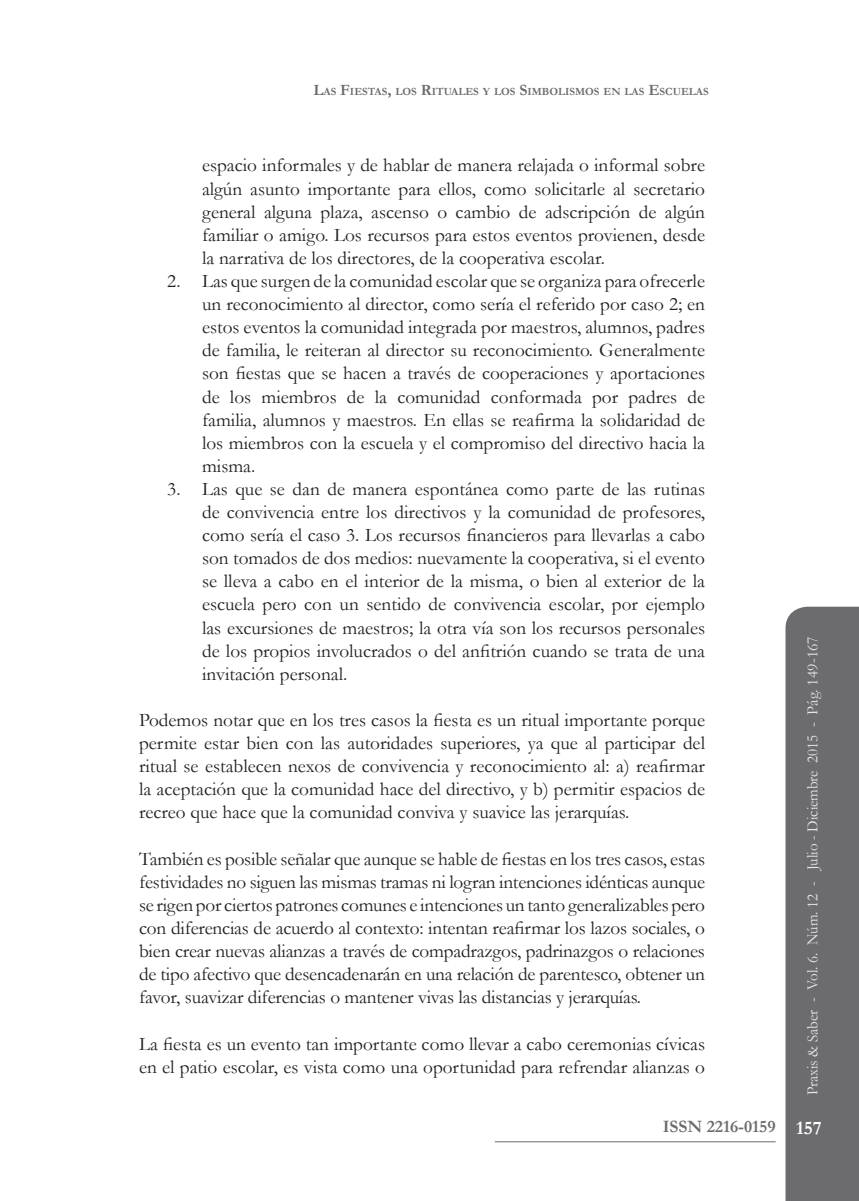
<style>
.page{position:relative;width:859px;height:1201px;background:#fff}
.page>*{position:absolute;margin:0;border:0;box-sizing:border-box;transform-origin:0 0}
.t1{font:19.25px/23.1px "Garamond";color:#231f20;text-align:justify}
.t2{font:700 17.5px "Garamond";color:#6c6d70}
.t3{font:15.75px "Garamond";color:#e6e7e9;scale:.95 1}
.t4{font:700 11.03px "Garamond";color:#6c6c6e}
.s1{font-size:15.75px}
.s2{font-size:19.25px;color:#fff}
</style>
<div class="page">
<div style="left:785px;top:606px;width:73px;height:594px;background:#6c6c6e"></div>
<hr style="left:494px;top:1141px;width:281px;height:1px;background:#6c6c6e">
<p class="t4" style="left:313px;top:84px;width:396px"><span class="s1">L</span>AS <span class="s1">F</span>IESTAS<span class="s1">,</span> LOS <span class="s1">R</span>ITUALES Y LOS <span class="s1">S</span>IMBOLISMOS EN LAS <span class="s1">E</span>SCUELAS</p>
<p class="t1" style="left:202px;top:153px;width:504px">espacio informales y de hablar de manera relajada o informal sobre algún asunto importante para ellos, como solicitarle al secretario general alguna plaza, ascenso o cambio de adscripción de algún familiar o amigo. Los recursos para estos eventos provienen, desde la narrativa de los directores, de la cooperativa escolar.</p>
<p class="t1" style="left:202px;top:269px;width:504px;text-indent:-35px">2. Las que surgen de la comunidad escolar que se organiza para ofrecerle un reconocimiento al director, como sería el referido por caso 2; en estos eventos la comunidad integrada por maestros, alumnos, padres de familia, le reiteran al director su reconocimiento. Generalmente son fiestas que se hacen a través de cooperaciones y aportaciones de los miembros de la comunidad conformada por padres de familia, alumnos y maestros. En ellas se reafirma la solidaridad de los miembros con la escuela y el compromiso del directivo hacia la misma.</p>
<p class="t1" style="left:202px;top:477px;width:504px;text-indent:-35px">3. Las que se dan de manera espontánea como parte de las rutinas de convivencia entre los directivos y la comunidad de profesores, como sería el caso 3. Los recursos financieros para llevarlas a cabo son tomados de dos medios: nuevamente la cooperativa, si el evento se lleva a cabo en el interior de la misma, o bien al exterior de la escuela pero con un sentido de convivencia escolar, por ejemplo las excursiones de maestros; la otra vía son los recursos personales de los propios involucrados o del anfitrión cuando se trata de una invitación personal.</p>
<p class="t1" style="left:139px;top:708px;width:567px">Podemos notar que en los tres casos la fiesta es un ritual importante porque permite estar bien con las autoridades superiores, ya que al participar del ritual se establecen nexos de convivencia y reconocimiento al: a) reafirmar la aceptación que la comunidad hace del directivo, y b) permitir espacios de recreo que hace que la comunidad conviva y suavice las jerarquías.</p>
<p class="t1" style="left:139px;top:846px;width:567px">También es posible señalar que aunque se hable de fiestas en los tres casos, estas festividades no siguen las mismas tramas ni logran intenciones idénticas aunque se rigen por ciertos patrones comunes e intenciones un tanto generalizables pero con diferencias de acuerdo al contexto: intentan reafirmar los lazos sociales, o bien crear nuevas alianzas a través de compadrazgos, padrinazgos o relaciones de tipo afectivo que desencadenarán en una relación de parentesco, obtener un favor, suavizar diferencias o mantener vivas las distancias y jerarquías.</p>
<p class="t1" style="left:139px;top:1031px;width:567px">La fiesta es un evento tan importante como llevar a cabo ceremonias cívicas en el patio escolar, es vista como una oportunidad para refrendar alianzas o</p>
<p class="t3" style="left:801px;top:1095px;width:485px;rotate:-90deg">Praxis &amp; Saber - Vol. 6. Núm. 12 - Julio - Diciembre 2015 - Pág. 149-167</p>
<p class="t2" style="left:662px;top:1114px;width:160px">ISSN 2216-0159 <span class="s2">157</span></p>
</div>
